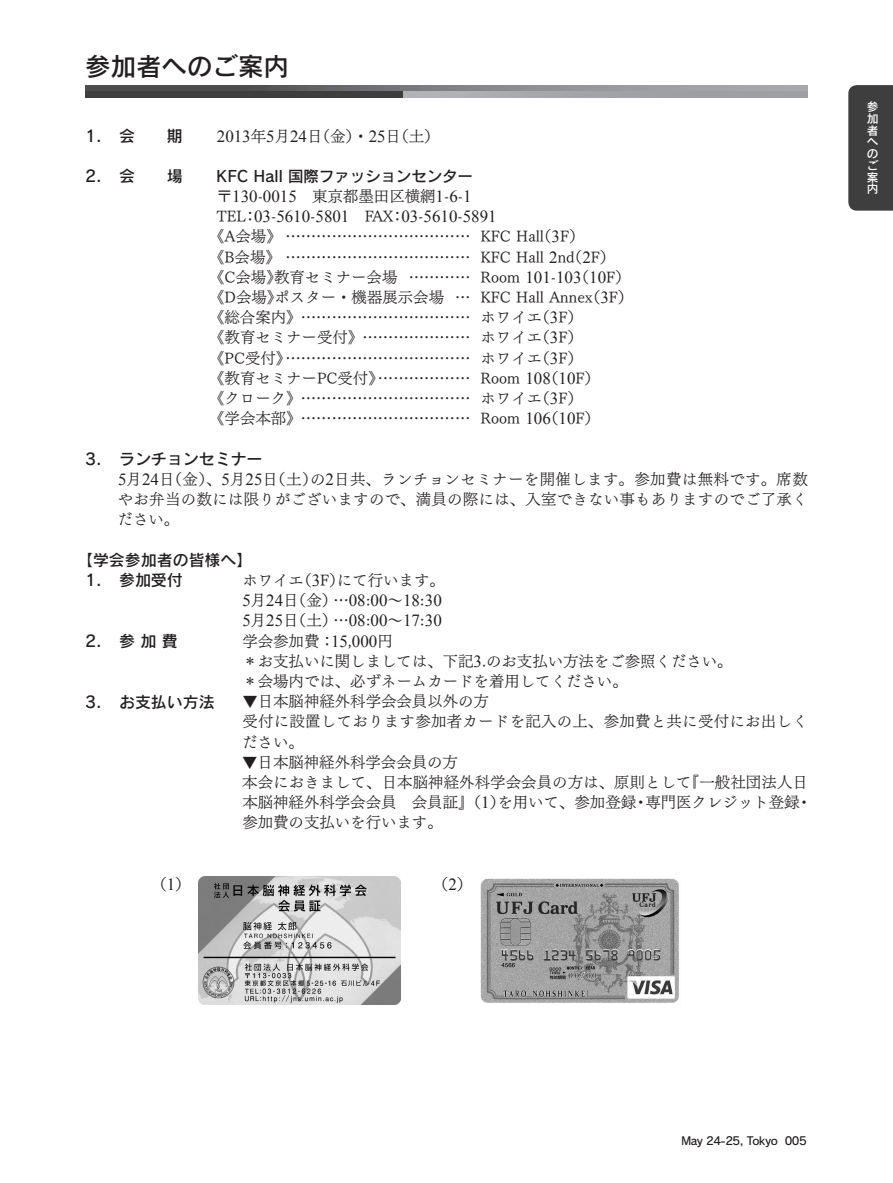
<style>
.page{position:relative;width:893px;height:1183px;background:#fff}
.page>*{position:absolute;margin:0;border:0;box-sizing:border-box;transform-origin:0 0}
.t1{font:25.5px "Rodin Pro DB";color:#231f20}
.t2{font:16.95px/20.2px "Times New Roman";color:#231f20}
.t3{font:15.9px "Rodin Pro DB";color:#231f20}
.t4{font:15.45px/20.2px "Tsuku Min Pro LB";color:#231f20}
.t5{font:15.45px/20.1px "Tsuku Min Pro LB";letter-spacing:.02em;color:#231f20}
.t6{font:15.45px "Rodin Pro DB";color:#231f20}
.t7{font:11.7px/11.7px "Rodin Pro DB";color:#fff;text-align:justify}
.t8{font:11.1px "Rodin Pro DB";letter-spacing:-.04em;color:#231f20}
.s1{font-family:"Times New Roman";font-size:16.95px}
.s2{font-family:"Tsuku Min Pro LB";font-size:15.45px}
</style>
<div class="page">
<svg style="left:85px;top:85px;width:723px;height:6px;background:#797a7d"></svg>
<div style="left:85px;top:91px;width:319px;height:7px;background:#3e3e3f"></div>
<svg style="left:404px;top:91px;width:404px;height:7px;background:#a3a5a8"></svg>
<div style="left:848px;top:85px;width:45px;height:125px;background:#3e3e3f"></div>
<img style="left:198px;top:876px;width:202px;height:128px">
<img style="left:480px;top:878px;width:199px;height:125px">
<h1 class="t1" style="left:85px;top:49px;width:205px">参加者へのご案内</h1>
<p class="t3" style="left:85px;top:125px;width:99px">1．会　　期</p>
<p class="t4" style="left:217px;top:123px;width:224px"><span class="s1">2013</span>年<span class="s1">5</span>月<span class="s1">24</span>日（金）・<span class="s1">25</span>日（土）</p>
<p class="t3" style="left:85px;top:165px;width:99px">2．会　　場</p>
<p class="t6" style="left:217px;top:166px;width:258px">KFC Hall 国際ファッションセンター</p>
<p class="t4" style="left:217px;top:184px;width:256px">〒<span class="s1">130</span>-<span class="s1">0015</span> 東京都墨田区横網<span class="s1">1</span>-<span class="s1">6</span>-<span class="s1">1</span></p>
<p class="t2" style="left:217px;top:206px;width:281px"><span class="s2">TEL：</span>03<span class="s2">-</span>5610<span class="s2">-</span>5801 <span class="s2">FAX：</span>03<span class="s2">-</span>5610<span class="s2">-</span>5891</p>
<p class="t4" style="left:209px;top:224px;width:426px">《A会場》 ……………………………… KFC Hal（l <span class="s1">3</span>F）<br>《B会場》 ……………………………… KFC Hall <span class="s1">2</span>nd（<span class="s1">2</span>F）《C会場》教育セミナー会場 ………… Room <span class="s1">101</span>-<span class="s1">103</span>（<span class="s1">10</span>F）《D会場》ポスター・機器展示会場 … KFC Hall Annex（<span class="s1">3</span>F）《総合案内》…………………………… ホワイエ（<span class="s1">3</span>F）<br>《教育セミナー受付》………………… ホワイエ（<span class="s1">3</span>F）<br>《PC受付》……………………………… ホワイエ（<span class="s1">3</span>F）<br>《教育セミナーPC受付》……………… Room <span class="s1">108</span>（<span class="s1">10</span>F）<br>《クローク》…………………………… ホワイエ（<span class="s1">3</span>F）<br>《学会本部》…………………………… Room <span class="s1">106</span>（<span class="s1">10</span>F）</p>
<p class="t3" style="left:85px;top:448px;width:179px">3．ランチョンセミナー</p>
<p class="t4" style="left:118px;top:467px;width:692px;text-align:justify"><span class="s1">5</span>月<span class="s1">24</span>日（金）、<span class="s1">5</span>月<span class="s1">25</span>日（土）の<span class="s1">2</span>日共、ランチョンセミナーを開催します。参加費は無料です。席数やお弁当の数には限りがございますので、満員の際には、入室できない事もありますのでご了承ください。</p>
<p class="t3" style="left:77px;top:549px;width:177px">【学会参加者の皆様へ】</p>
<p class="t3" style="left:85px;top:569px;width:99px">1. 参加受付</p>
<p class="t4" style="left:242px;top:568px;width:204px">ホワイエ（<span class="s1">3</span>F）にて行います。</p>
<p class="t2" style="left:242px;top:590px;width:201px">5<span class="s2">月</span>24<span class="s2">日（金）…</span>08<span class="s2">:</span>00<span class="s2">～</span>18<span class="s2">:</span>30<br>5<span class="s2">月</span>25<span class="s2">日（土）…</span>08<span class="s2">:</span>00<span class="s2">～</span>17<span class="s2">:</span>30</p>
<p class="t3" style="left:85px;top:630px;width:94px">2．参 加 費</p>
<p class="t4" style="left:242px;top:628px;width:492px">学会参加費：<span class="s1">15</span>,<span class="s1">000</span>円<br>＊お支払いに関しましては、下記<span class="s1">3</span>.のお支払い方法をご参照ください。＊会場内では、必ずネームカードを着用してください。</p>
<p class="t3" style="left:85px;top:691px;width:131px">3．お支払い方法</p>
<p class="t5" style="left:242px;top:689px;width:567px">▼日本脳神経外科学会会員以外の方<br>受付に設置しております参加者カードを記入の上、参加費と共に受付にお出しください。</p>
<p class="t4" style="left:242px;top:749px;width:571px">▼日本脳神経外科学会会員の方<br>本会におきまして、日本脳神経外科学会会員の方は、原則として『一般社団法人日本脳神経外科学会会員 会員証』（<span class="s1">1</span>）を用いて、参加登録・専門医クレジット登録・参加費の支払いを行います。</p>
<p class="t4" style="left:151px;top:871px;width:41px">（<span class="s1">1</span>）</p>
<p class="t4" style="left:433px;top:871px;width:41px">（<span class="s1">2</span>）</p>
<p class="t7" style="left:867px;top:101px;width:13px">参加者へのご案内</p>
<p class="t8" style="left:681px;top:1132px;width:127px">May 24-25, Tokyo 005</p>
</div>
